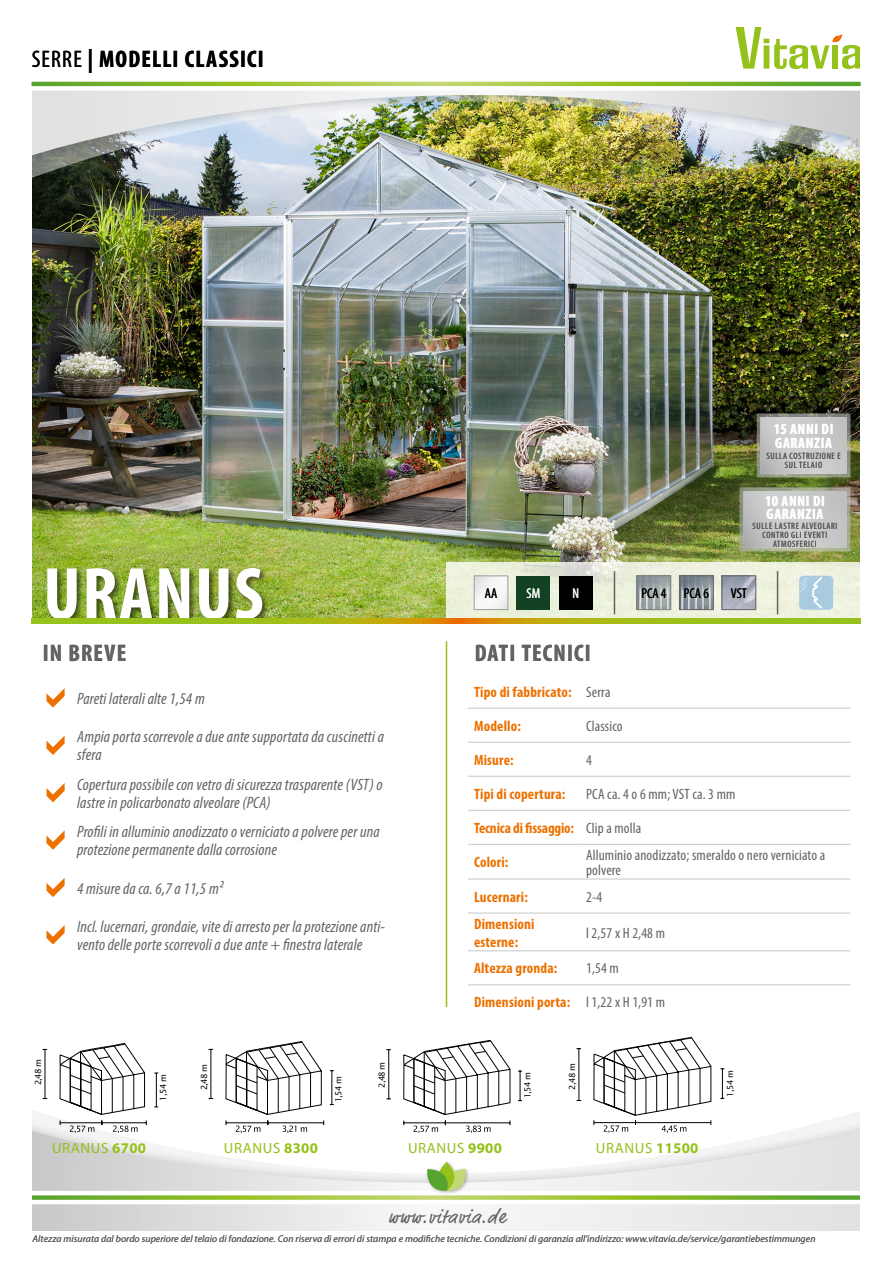
<style>
.page{position:relative;width:893px;height:1263px;background:#fff}
.page>*{position:absolute;margin:0;border:0;box-sizing:border-box;transform-origin:0 0}
.t1{font:700 condensed 75px "Myriad Pro";letter-spacing:.02em;color:#fff}
.t2{font:700 condensed 24px "Myriad Pro";letter-spacing:.05em;color:#000}
.t3{font:700 condensed 24px "Myriad Pro";letter-spacing:.05em;color:#636362}
.t4{font:19.5px "Market Pro";letter-spacing:.05em;color:#636362}
.t5{font:italic condensed 16.5px/18px "Myriad Pro";letter-spacing:.01em;color:#636362}
.t6{font:700 condensed 15px/18px "Myriad Pro";letter-spacing:.01em;color:#ee7100}
.t7{font:condensed 15px/15px "Myriad Pro";letter-spacing:.01em;color:#636362}
.t8{font:700 condensed 15px/13.5px "Myriad Pro";letter-spacing:.045em;color:#fff}
.t9{font:700 condensed 15px "Myriad Pro";letter-spacing:-.01em;color:#ee7100}
.t10{font:14.85px "Myriad Pro";letter-spacing:.04em;color:#94c11a}
.t11{font:condensed 14.25px "Myriad Pro";color:#000}
.t12{font:condensed 14.25px "Myriad Pro";color:#fff}
.t13{font:italic 9.75px "Myriad Pro";letter-spacing:.01em;color:#636362}
.t14{font:condensed 9.3px/9px "Myriad Pro";letter-spacing:.07em;color:#565655;text-align:center}
.t15{font:8.4px "Lucida Sans";letter-spacing:-.075em;color:#000}
.s1{font-weight:400}
.s2{font-weight:400;color:#636362}
.s3{font-weight:700}
</style>
<div class="page">
<svg style="left:32px;top:1094px;width:828px;height:137px"></svg>
<svg style="left:32px;top:1206px;width:828px;height:24px"></svg>
<img style="left:32px;top:225px;width:828px;height:394px">
<svg style="left:446px;top:562px;width:415px;height:57px;background:#e6ead4"></svg>
<div style="left:46px;top:566px;width:224px;height:61px;background:#000;opacity:.54"></div>
<img style="left:32px;top:193px;width:828px;height:32px">
<div style="left:14px;top:80px;width:879px;height:113px;background:#000;opacity:.15"></div>
<img style="left:32px;top:27px;width:829px;height:129px">
<div style="left:0;top:0;width:32px;height:1263px;background:#fff"></div>
<div style="left:861px;top:0;width:32px;height:1263px;background:#fff"></div>
<hr style="left:446px;top:641px;width:1px;height:366px;background:#94c11a">
<hr style="left:777px;top:571px;width:1px;height:43px;background:#636362">
<hr style="left:614px;top:571px;width:1px;height:43px;background:#636362">
<div style="left:425px;top:1160px;width:45px;height:36px;background:#fff"></div>
<svg style="left:32px;top:1162px;width:828px;height:44px"></svg>
<svg style="left:31px;top:75px;width:830px;height:18px"></svg>
<div style="left:799px;top:576px;width:34px;height:34px;background:#a8cbdf;border-radius:4px"></div>
<svg style="left:800px;top:577px;width:22px;height:32px"></svg>
<svg style="left:476px;top:578px;width:30px;height:30px"></svg>
<div style="left:474px;top:576px;width:34px;height:34px;border:1px solid #9c9c9d"></div>
<div style="left:517px;top:576px;width:33px;height:33px;background:#124223"></div>
<div style="left:559px;top:576px;width:34px;height:33px;background:#000"></div>
<img style="left:724px;top:578px;width:30px;height:30px">
<div style="left:722px;top:576px;width:34px;height:34px;border:1px solid #636362"></div>
<img style="left:681px;top:578px;width:30px;height:30px">
<div style="left:679px;top:576px;width:34px;height:34px;border:1px solid #636362"></div>
<img style="left:639px;top:578px;width:30px;height:30px">
<div style="left:637px;top:576px;width:34px;height:34px;border:1px solid #636362"></div>
<hr style="left:211px;top:1049px;width:1px;height:49px;background:#000">
<hr style="left:331px;top:1071px;width:1px;height:33px;background:#000">
<svg style="left:225px;top:1041px;width:99px;height:92px"></svg>
<hr style="left:388px;top:1050px;width:1px;height:49px;background:#000">
<svg style="left:518px;top:1070px;width:4px;height:31px"></svg>
<svg style="left:403px;top:1040px;width:108px;height:93px"></svg>
<hr style="left:578px;top:1049px;width:1px;height:51px;background:#000">
<svg style="left:720px;top:1068px;width:4px;height:31px"></svg>
<svg style="left:593px;top:1037px;width:119px;height:96px"></svg>
<hr style="left:45px;top:1049px;width:1px;height:49px;background:#000">
<hr style="left:156px;top:1073px;width:1px;height:34px;background:#000">
<svg style="left:59px;top:1043px;width:88px;height:90px"></svg>
<svg style="left:755px;top:412px;width:97px;height:67px;background:#b2b4af"></svg>
<svg style="left:738px;top:486px;width:114px;height:67px;background:#babcb4"></svg>
<div style="left:31px;top:621px;width:829px;height:17px;background:#fff"></div>
<svg style="left:32px;top:619px;width:829px;height:4px;background:#aab515"></svg>
<svg style="left:46px;top:688px;width:19px;height:20px"></svg>
<svg style="left:46px;top:735px;width:19px;height:20px"></svg>
<svg style="left:46px;top:783px;width:19px;height:19px"></svg>
<svg style="left:46px;top:830px;width:19px;height:20px"></svg>
<svg style="left:46px;top:878px;width:19px;height:19px"></svg>
<svg style="left:46px;top:925px;width:19px;height:19px"></svg>
<hr style="left:468px;top:708px;width:112px;height:1px;background:#c5c6c6">
<hr style="left:580px;top:708px;width:270px;height:1px;background:#c5c6c6">
<hr style="left:468px;top:742px;width:112px;height:1px;background:#c5c6c6">
<hr style="left:580px;top:742px;width:270px;height:1px;background:#c5c6c6">
<hr style="left:468px;top:776px;width:112px;height:1px;background:#c5c6c6">
<hr style="left:580px;top:776px;width:270px;height:1px;background:#c5c6c6">
<hr style="left:468px;top:810px;width:112px;height:1px;background:#c5c6c6">
<hr style="left:580px;top:810px;width:270px;height:1px;background:#c5c6c6">
<hr style="left:468px;top:844px;width:112px;height:1px;background:#c5c6c6">
<hr style="left:580px;top:844px;width:270px;height:1px;background:#c5c6c6">
<hr style="left:468px;top:879px;width:112px;height:1px;background:#c5c6c6">
<hr style="left:580px;top:879px;width:270px;height:1px;background:#c5c6c6">
<hr style="left:468px;top:913px;width:112px;height:1px;background:#c5c6c6">
<hr style="left:580px;top:913px;width:270px;height:1px;background:#c5c6c6">
<hr style="left:468px;top:950px;width:112px;height:1px;background:#c5c6c6">
<hr style="left:580px;top:950px;width:270px;height:1px;background:#c5c6c6">
<hr style="left:468px;top:984px;width:112px;height:1px;background:#c5c6c6">
<hr style="left:580px;top:984px;width:270px;height:1px;background:#c5c6c6">
<h2 class="t2" style="left:32px;top:44px;width:234px"><span class="s1">SERRE</span> | MODELLI CLASSICI</h2>
<h1 class="t1" style="left:43px;top:547px;width:222px">URANUS</h1>
<p class="t8" style="left:774px;top:422px;width:61px">15 ANNI DI<br>GARANZIA</p>
<p class="t14" style="left:766px;top:451px;width:76px">SULLA COSTRUZIONE E<br>SUL TELAIO</p>
<p class="t8" style="left:765px;top:493px;width:61px">10 ANNI DI<br>GARANZIA</p>
<p class="t14" style="left:752px;top:521px;width:86px">SULLE LASTRE ALVEOLARI<br>CONTRO GLI EVENTI<br>ATMOSFERICI</p>
<p class="t11" style="left:485px;top:585px;width:14px">AA</p>
<p class="t12" style="left:527px;top:585px;width:15px">SM</p>
<p class="t11" style="left:731px;top:585px;width:18px">VST</p>
<p class="t11" style="left:641px;top:585px;width:27px">PCA 4</p>
<p class="t11" style="left:684px;top:585px;width:27px">PCA 6</p>
<p class="t12" style="left:573px;top:585px;width:8px">N</p>
<h2 class="t3" style="left:43px;top:638px;width:85px">IN BREVE</h2>
<h2 class="t3" style="left:475px;top:638px;width:118px">DATI TECNICI</h2>
<p class="t5" style="left:77px;top:689px;width:129px">Pareti laterali alte 1,54 m</p>
<p class="t5" style="left:77px;top:728px;width:308px">Ampia porta scorrevole a due ante supportata da cuscinetti a sfera</p>
<p class="t5" style="left:77px;top:775px;width:307px">Copertura possibile con vetro di sicurezza trasparente (VST) o lastre in policarbonato alveolare (PCA)</p>
<p class="t5" style="left:77px;top:822px;width:304px">Profili in alluminio anodizzato o verniciato a polvere per una protezione permanente dalla corrosione</p>
<p class="t5" style="left:77px;top:879px;width:147px">4 misure da ca. 6,7 a 11,5 m²</p>
<p class="t5" style="left:77px;top:917px;width:310px">Incl. lucernari, grondaie, vite di arresto per la protezione anti&shy;vento delle porte scorrevoli a due ante + finestra laterale</p>
<p class="t6" style="left:474px;top:682px;width:138px">Tipo di fabbricato: <span class="s2">Serra</span></p>
<p class="t6" style="left:474px;top:716px;width:48px">Modello:</p>
<p class="t7" style="left:586px;top:718px;width:38px">Classico</p>
<p class="t6" style="left:474px;top:750px;width:41px">Misure:</p>
<p class="t7" style="left:586px;top:752px;width:7px">4</p>
<p class="t6" style="left:474px;top:784px;width:93px">Tipi di copertura:</p>
<p class="t7" style="left:586px;top:786px;width:151px">PCA ca. 4 o 6 mm; VST ca. 3 mm</p>
<p class="t9" style="left:474px;top:818px;width:169px">Tecnica di fissaggio: <span class="s2">Clip a molla</span></p>
<p class="t6" style="left:474px;top:853px;width:36px">Colori:</p>
<p class="t7" style="left:586px;top:847px;width:241px">Alluminio anodizzato; smeraldo o nero verniciato a polvere</p>
<p class="t6" style="left:474px;top:887px;width:55px">Lucernari:</p>
<p class="t7" style="left:586px;top:889px;width:18px">2-4</p>
<p class="t6" style="left:474px;top:914px;width:62px">Dimensioni esterne:</p>
<p class="t7" style="left:586px;top:925px;width:80px">l 2,57 x H 2,48 m</p>
<p class="t6" style="left:474px;top:959px;width:85px">Altezza gronda:</p>
<p class="t7" style="left:586px;top:961px;width:34px">1,54 m</p>
<p class="t6" style="left:474px;top:993px;width:192px">Dimensioni porta: <span class="s2">l 1,22 x H 1,91 m</span></p>
<p class="t15" style="left:33px;top:1085px;width:28px;rotate:-90deg">2,48 m</p>
<p class="t15" style="left:158px;top:1101px;width:28px;rotate:-90deg">1,54 m</p>
<p class="t15" style="left:199px;top:1090px;width:28px;rotate:-90deg">2,48 m</p>
<p class="t15" style="left:334px;top:1102px;width:28px;rotate:-90deg">1,54 m</p>
<p class="t15" style="left:377px;top:1088px;width:27px;rotate:-90deg">2,48 m</p>
<p class="t15" style="left:523px;top:1098px;width:27px;rotate:-90deg">1,54 m</p>
<p class="t15" style="left:567px;top:1089px;width:27px;rotate:-90deg">2,48 m</p>
<p class="t15" style="left:725px;top:1096px;width:27px;rotate:-90deg">1,54 m</p>
<p class="t10" style="left:52px;top:1138px;width:95px">URANUS <span class="s3">6700</span></p>
<p class="t10" style="left:224px;top:1138px;width:96px">URANUS <span class="s3">8300</span></p>
<p class="t10" style="left:408px;top:1138px;width:95px">URANUS <span class="s3">9900</span></p>
<p class="t10" style="left:596px;top:1138px;width:104px">URANUS <span class="s3">11500</span></p>
<p class="t4" style="left:388px;top:1203px;width:118px">www.vitavia.de</p>
<p class="t13" style="left:33px;top:1233px;width:784px">Altezza misurata dal bordo superiore del telaio di fondazione. Con riserva di errori di stampa e modifiche tecniche. Condizioni di garanzia all’indirizzo: www.vitavia.de/service/garantiebestimmungen</p>
</div>
